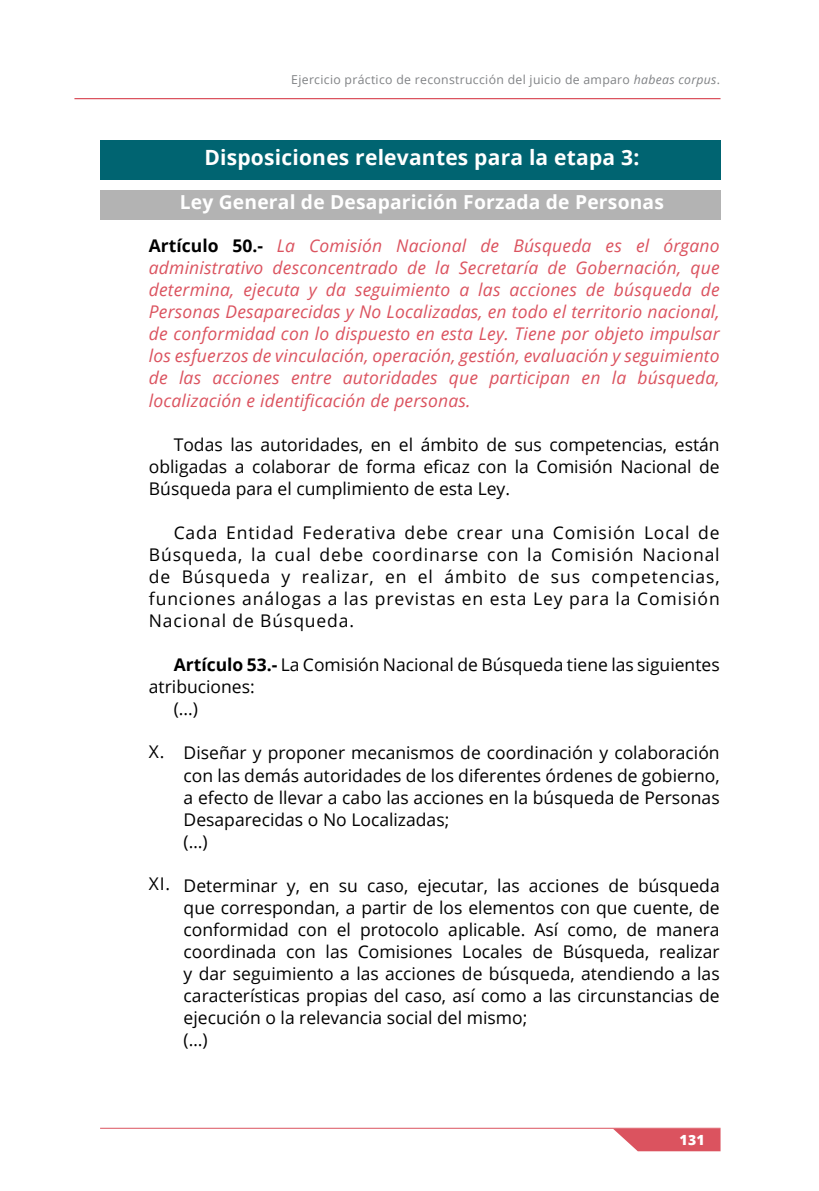
<style>
.page{position:relative;width:819px;height:1191px;background:#fff}
.page>*{position:absolute;margin:0;border:0;box-sizing:border-box;transform-origin:0 0}
.t1{font:700 21px "Open Sans";letter-spacing:.01em;color:#fff}
.t2{font:700 19.25px "Open Sans";letter-spacing:.01em;color:#fff}
.t3{font:17.5px/22.1px "Open Sans";color:#000;text-align:justify}
.t4{font:italic 17.5px/22.1px "Open Sans";letter-spacing:.01em;color:#db535f;text-align:justify}
.t5{font:800 14px "Open Sans";color:#fff}
.t6{font:12.25px "Open Sans";letter-spacing:.025em;color:#808285}
.s1{font-style:italic}
.s2{font-weight:700;font-style:normal;color:#000}
.s3{font-weight:700}
</style>
<div class="page">
<hr style="left:74px;top:98px;width:646px;height:1px;background:#db535f">
<svg style="left:613px;top:1128px;width:107px;height:23px;background:#df6771"></svg>
<hr style="left:100px;top:1127px;width:620px;height:1px;background:#db535f">
<div style="left:100px;top:140px;width:621px;height:39px;background:#006471"></div>
<div style="left:100px;top:191px;width:621px;height:29px;background:#b3b3b3"></div>
<p class="t6" style="left:291px;top:71px;width:430px">Ejercicio práctico de reconstrucción del juicio de amparo <span class="s1">habeas corpus</span>.</p>
<p class="t1" style="left:204px;top:142px;width:436px">Disposiciones relevantes para la etapa 3:</p>
<p class="t2" style="left:180px;top:188px;width:485px">Ley General de Desaparición Forzada de Personas</p>
<p class="t4" style="left:149px;top:234px;width:572px"><span class="s2">Artículo 50.-</span> La Comisión Nacional de Búsqueda es el órgano administrativo desconcentrado de la Secretaría de Gobernación, que determina, ejecuta y da seguimiento a las acciones de búsqueda de Personas Desaparecidas y No Localizadas, en todo el territorio nacional, de conformidad con lo dispuesto en esta Ley. Tiene por objeto impulsar los esfuerzos de vinculación, operación, gestión, evaluación y seguimiento de las acciones entre autoridades que participan en la búsqueda, localización e identificación de personas.</p>
<p class="t3" style="left:149px;top:433px;width:572px;text-indent:25px">Todas las autoridades, en el ámbito de sus competencias, están obligadas a colaborar de forma eficaz con la Comisión Nacional de Búsqueda para el cumplimiento de esta Ley.</p>
<p class="t3" style="left:149px;top:521px;width:572px;text-indent:25px">Cada Entidad Federativa debe crear una Comisión Local de Búsqueda, la cual debe coordinarse con la Comisión Nacional de Búsqueda y realizar, en el ámbito de sus competencias, funciones análogas a las previstas en esta Ley para la Comisión Nacional de Búsqueda.</p>
<p class="t3" style="left:174px;top:653px;width:547px"><span class="s3">Artículo 53.-</span> La Comisión Nacional de Búsqueda tiene las siguientes</p>
<p class="t3" style="left:149px;top:675px;width:107px">atribuciones:</p>
<p class="t3" style="left:174px;top:697px;width:26px">(...)</p>
<p class="t3" style="left:184px;top:741px;width:537px;text-align:left">Diseñar y proponer mecanismos de coordinación y colaboración con las demás autoridades de los diferentes órdenes de gobierno, a efecto de llevar a cabo las acciones en la búsqueda de Personas Desaparecidas o No Localizadas;<br>(…)</p>
<p class="t3" style="left:184px;top:874px;width:537px;text-align:left">Determinar y, en su caso, ejecutar, las acciones de búsqueda que correspondan, a partir de los elementos con que cuente, de conformidad con el protocolo aplicable. Así como, de manera coordinada con las Comisiones Locales de Búsqueda, realizar y dar seguimiento a las acciones de búsqueda, atendiendo a las características propias del caso, así como a las circunstancias de ejecución o la relevancia social del mismo;<br>(…)</p>
<p class="t3" style="left:149px;top:740px;width:17px">X.</p>
<p class="t3" style="left:149px;top:872px;width:23px">XI.</p>
<p class="t5" style="left:679px;top:1129px;width:27px">131</p>
</div>
